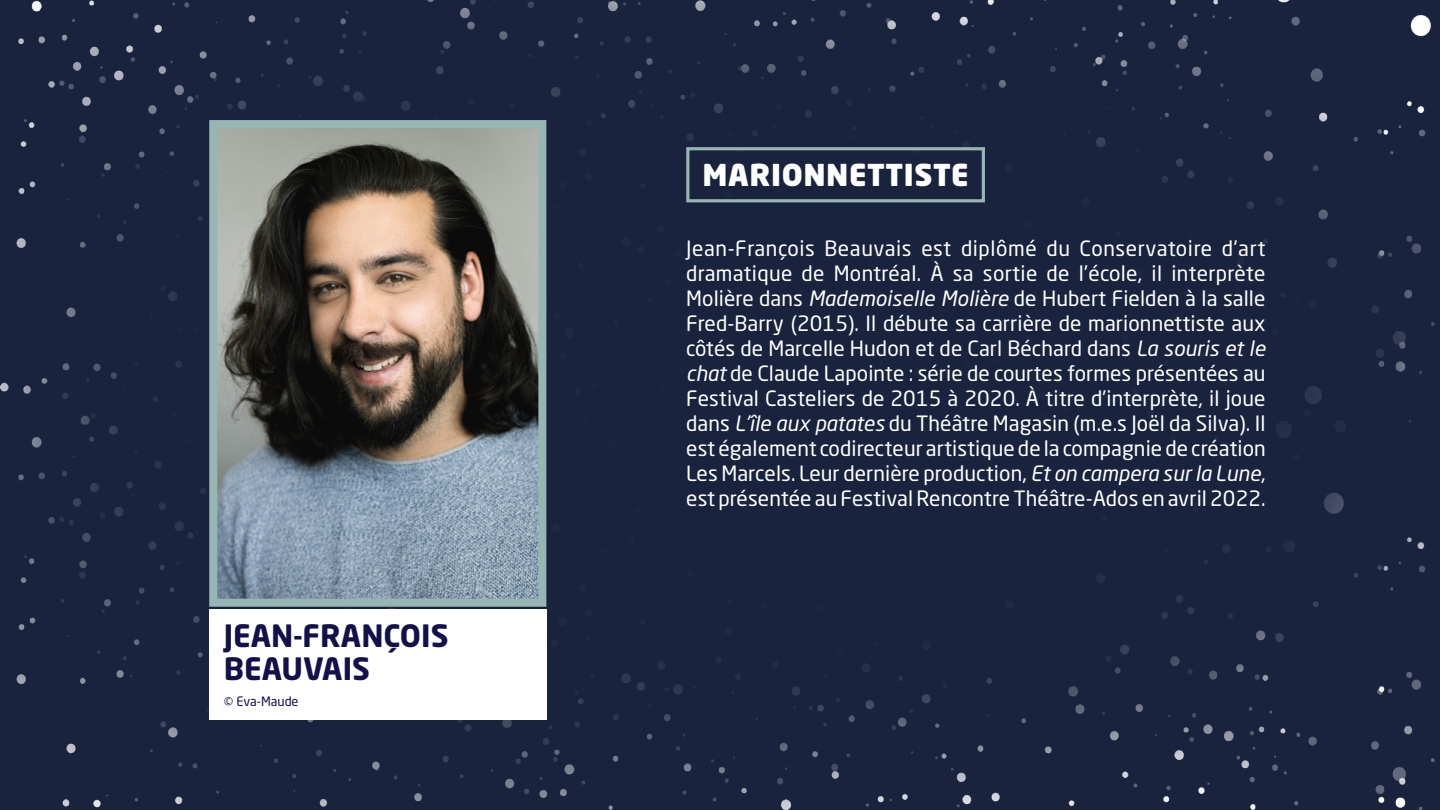
<style>
.page{position:relative;width:1440px;height:810px;background:#19233e}
.page>*{position:absolute;margin:0;border:0;box-sizing:border-box;transform-origin:0 0}
.t1{font:700 30.45px/33.8px "Neo Sans Std";color:#12114b}
.t2{font:900 29.85px "Neo Sans Std";letter-spacing:.02em;color:#fff}
.t3{font:20.85px/25px "Neo Sans Std";letter-spacing:.005em;color:#fff;text-align:justify}
.t4{font:12.83px "Neo Sans Std";color:#12114b}
.s1{font-style:italic}
</style>
<div class="page">
<div style="left:686px;top:147px;width:299px;height:55px;border:3px solid #97b5b3"></div>
<img style="left:218px;top:129px;width:319px;height:469px">
<div style="left:209px;top:120px;width:337px;height:487px;border:8px solid #97b5b3"></div>
<div style="left:209px;top:609px;width:337px;height:111px;background:#fff"></div>
<h1 class="t1" style="left:224px;top:618px;width:226px">JEAN-FRANÇOIS<br>BEAUVAIS</h1>
<p class="t4" style="left:224px;top:693px;width:76px">© Eva-Maude</p>
<h2 class="t2" style="left:702px;top:156px;width:268px">MARIONNETTISTE</h2>
<p class="t3" style="left:686px;top:235px;width:581px">Jean-François Beauvais est diplômé du Conservatoire d’art dramatique de Montréal. À sa sortie de l’école, il interprète Molière dans <span class="s1">Mademoiselle Molière</span> de Hubert Fielden à la salle Fred-Barry (2015). Il débute sa carrière de marionnettiste aux côtés de Marcelle Hudon et de Carl Béchard dans <span class="s1">La souris et le chat</span> de Claude Lapointe : série de courtes formes présentées au Festival Casteliers de 2015 à 2020. À titre d’interprète, il joue dans <span class="s1">L’île aux patates</span> du Théâtre Magasin (m.e.s Joël da Silva). Il est également codirecteur artistique de la compagnie de création Les Marcels. Leur dernière production, <span class="s1">Et on campera sur la Lune</span>, est présentée au Festival Rencontre Théâtre-Ados en avril 2022.</p>
</div>
